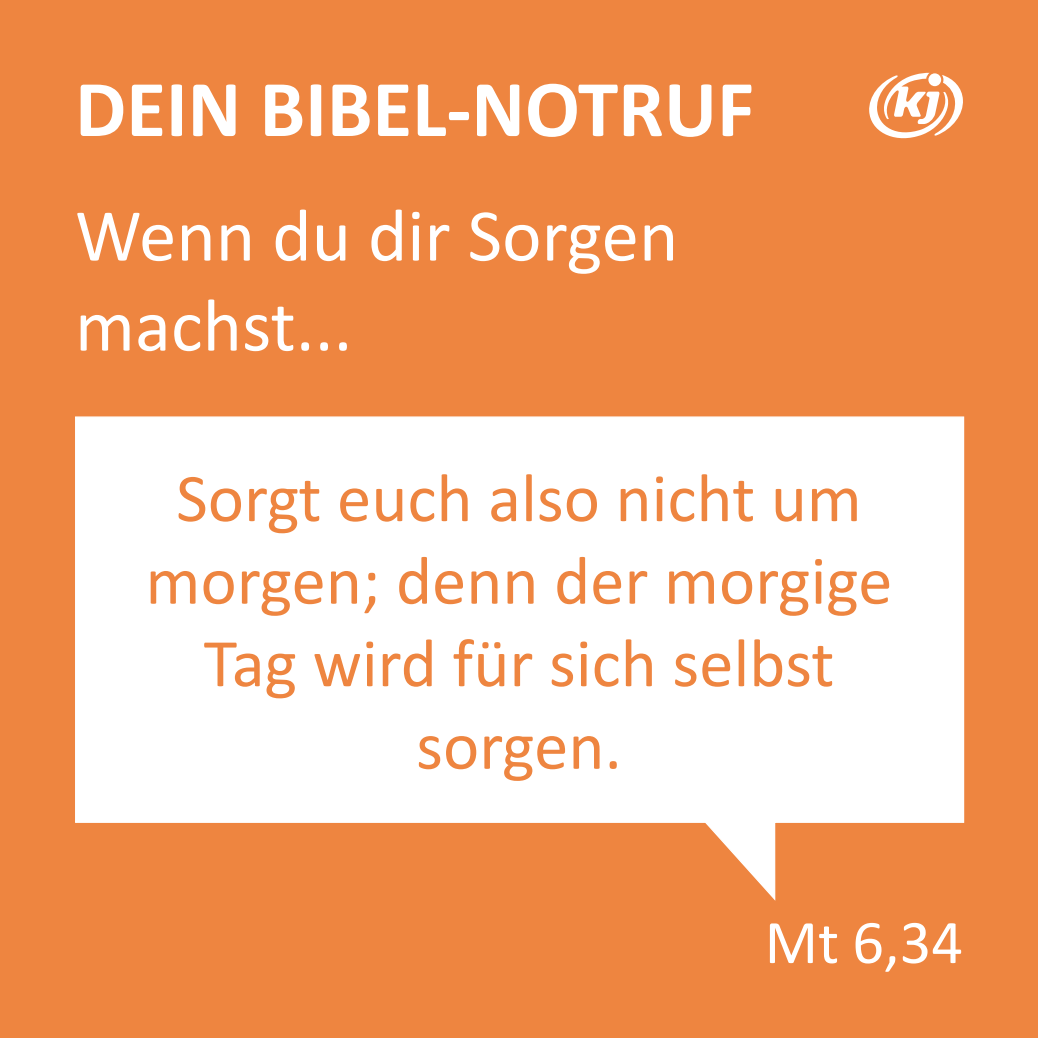
<style>
.page{position:relative;width:1038px;height:1038px;background:#ee8540}
.page>*{position:absolute;margin:0;border:0;box-sizing:border-box;transform-origin:0 0}
.t1{font:700 81.25px "Calibri";color:#fff}
.t2{font:75px/90px "Calibri";color:#fff}
.t3{font:68.75px/82.5px "Calibri";color:#ee8540;text-align:center}
.t4{font:62.5px "Calibri";color:#fff}
</style>
<div class="page">
<svg style="left:869px;top:73px;width:94px;height:66px"></svg>
<svg style="left:75px;top:416px;width:889px;height:485px"></svg>
<p class="t1" style="left:75px;top:52px;width:681px">DEIN BIBEL-NOTRUF</p>
<p class="t2" style="left:75px;top:189px;width:605px">Wenn du dir Sorgen machst...</p>
<p class="t3" style="left:145px;top:455px;width:748px">Sorgt euch also nicht um morgen; denn der morgige<br>Tag wird für sich selbst sorgen.</p>
<p class="t4" style="left:764px;top:898px;width:200px">Mt 6,34</p>
</div>
